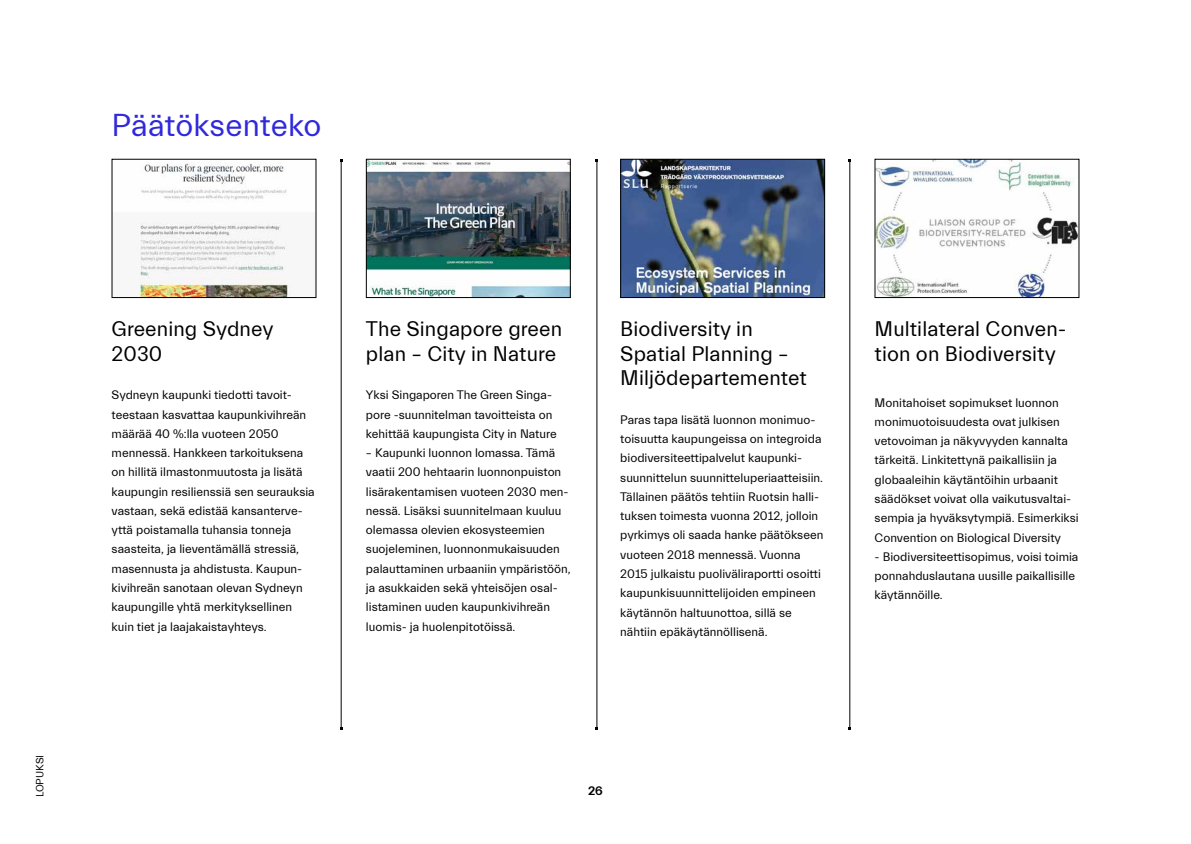
<style>
.page{position:relative;width:1191px;height:844px;background:#fff}
.page>*{position:absolute;margin:0;border:0;box-sizing:border-box;transform-origin:0 0}
.H2-uusi{font:31.5px "Everett";color:#3029dc}
.t1{font:21px/24.5px "Everett";letter-spacing:.005em;color:#000}
.pikkuleipis{font:12.25px/19.2px "Everett";color:#000}
.t2{font:700 12.25px "Everett";color:#000}
.t3{font:10.5px "Everett";color:#000}
</style>
<div class="page">
<img style="left:139px;top:162px;width:153px;height:134px">
<div style="left:112px;top:159px;width:204px;height:139px;border:1px solid #000"></div>
<img style="left:368px;top:161px;width:200px;height:135px">
<div style="left:366px;top:159px;width:204px;height:139px;border:1px solid #000"></div>
<img style="left:622px;top:161px;width:201px;height:135px">
<div style="left:620px;top:159px;width:205px;height:139px;border:1px solid #000"></div>
<img style="left:876px;top:161px;width:201px;height:135px">
<div style="left:874px;top:159px;width:205px;height:139px;border:1px solid #000"></div>
<hr style="left:341px;top:160px;width:1px;height:568px;background:#000">
<hr style="left:596px;top:160px;width:1px;height:568px;background:#000">
<hr style="left:849px;top:160px;width:1px;height:568px;background:#000">
<h2 class="H2-uusi" style="left:112px;top:109px;width:211px">Päätöksenteko</h2>
<p class="t3" style="left:34px;top:797px;width:44px;rotate:-90deg">LOPUKSI</p>
<h3 class="t1" style="left:112px;top:317px;width:163px">Greening Sydney<br>2030</h3>
<p class="pikkuleipis" style="left:112px;top:385px;width:205px">Sydneyn kaupunki tiedotti tavoit&shy;teestaan kasvattaa kaupunkivihreän määrää 40 %:lla vuoteen 2050 mennessä. Hankkeen tarkoituksena on hillitä ilmastonmuutosta ja lisätä kaupungin resilienssiä sen seurauksia vastaan, sekä edistää kansanterve&shy;yttä poistamalla tuhansia tonneja saasteita, ja lieventämällä stressiä, masennusta ja ahdistusta. Kaupun&shy;kivihreän sanotaan olevan Sydneyn kaupungille yhtä merkityksellinen kuin tiet ja laajakaistayhteys.</p>
<h3 class="t1" style="left:366px;top:317px;width:198px">The Singapore green plan – City in Nature</h3>
<p class="pikkuleipis" style="left:366px;top:385px;width:192px">Yksi Singaporen The Green Singa&shy;pore -suunnitelman tavoitteista on kehittää kaupungista City in Nature</p>
<p class="pikkuleipis" style="left:366px;top:443px;width:206px">– Kaupunki luonnon lomassa. Tämä vaatii 200 hehtaarin luonnonpuiston lisärakentamisen vuoteen 2030 men&shy;nessä. Lisäksi suunnitelmaan kuuluu olemassa olevien ekosysteemien suojeleminen, luonnonmukaisuuden palauttaminen urbaaniin ympäristöön, ja asukkaiden sekä yhteisöjen osal&shy;listaminen uuden kaupunkivihreän luomis- ja huolenpitotöissä.</p>
<h3 class="t1" style="left:620px;top:317px;width:188px">Biodiversity in<br>Spatial Planning –<br>Miljödepartementet</h3>
<p class="pikkuleipis" style="left:620px;top:410px;width:205px">Paras tapa lisätä luonnon monimuo&shy;toisuutta kaupungeissa on integroida biodiversiteettipalvelut kaupunki&shy;suunnittelun suunnitteluperiaatteisiin.<br>Tällainen päätös tehtiin Ruotsin halli&shy;tuksen toimesta vuonna 2012, jolloin pyrkimys oli saada hanke päätökseen vuoteen 2018 mennessä. Vuonna 2015 julkaistu puoliväliraportti osoitti kaupunkisuunnittelijoiden empineen käytännön haltuunottoa, sillä se nähtiin epäkäytännöllisenä.</p>
<h3 class="t1" style="left:874px;top:317px;width:193px">Multilateral Conven&shy;tion on Biodiversity</h3>
<p class="pikkuleipis" style="left:874px;top:393px;width:205px">Monitahoiset sopimukset luonnon monimuotoisuudesta ovat julkisen vetovoiman ja näkyvyyden kannalta tärkeitä. Linkitettynä paikallisiin ja globaaleihin käytäntöihin urbaanit säädökset voivat olla vaikutusvaltai&shy;sempia ja hyväksytympiä. Esimerkiksi Convention on Biological Diversity</p>
<p class="pikkuleipis" style="left:874px;top:547px;width:205px">- Biodiversiteettisopimus, voisi toimia ponnahduslautana uusille paikallisille käytännöille.</p>
<p class="t2" style="left:588px;top:784px;width:16px">26</p>
</div>
